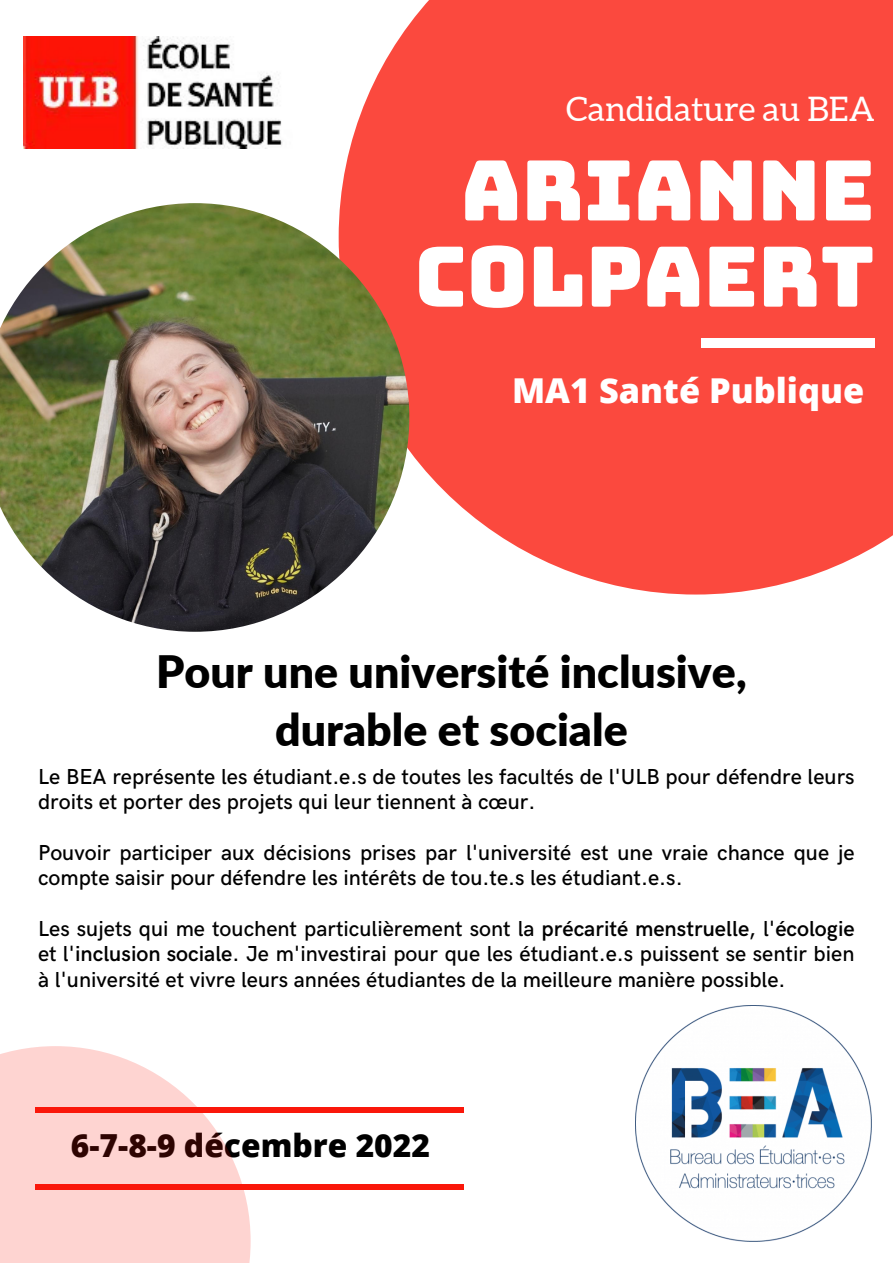
<style>
.page{position:relative;width:893px;height:1263px;background:#fff}
.page>*{position:absolute;margin:0;border:0;box-sizing:border-box;transform-origin:0 0}
.t1{font:83.32px/86.2px "Bungee";color:#fff;text-align:center}
.t2{font:900 44.62px/58px "Lato";color:#000;text-align:center}
.t3{font:800 34.28px "Open Sans";color:#fff}
.t4{font:33.83px "Aleo";color:#fff}
.t5{font:800 31.72px "Open Sans";color:#000}
.t6{font:500 21.75px/25.3px "HK Grotesk";color:#000}
.s1{font-weight:600}
</style>
<div class="page">
<svg style="left:340px;top:0;width:553px;height:594px;background:#fb564c"></svg>
<img style="left:0;top:203px;width:409px;height:429px">
<div style="left:35px;top:1108px;width:428px;height:5px;background:#fa170a"></div>
<div style="left:35px;top:1184px;width:428px;height:6px;background:#fa170a"></div>
<div style="left:701px;top:338px;width:174px;height:10px;background:#fff"></div>
<img style="left:635px;top:1005px;width:236px;height:236px">
<img style="left:24px;top:36px;width:258px;height:113px">
<svg style="left:0;top:1046px;width:251px;height:217px;fill:#fed4d1"></svg>
<h3 class="t4" style="left:566px;top:90px;width:310px">Candidature au BEA</h3>
<h1 class="t1" style="left:414px;top:147px;width:462px">ARIANNE<br>COLPAERT</h1>
<h3 class="t3" style="left:512px;top:366px;width:354px">MA1 Santé Publique</h3>
<h2 class="t2" style="left:156px;top:641px;width:592px">Pour une université inclusive, durable et sociale</h2>
<p class="t6" style="left:38px;top:765px;width:818px">Le BEA représente les étudiant.e.s de toutes les facultés de l'ULB pour défendre leurs droits et porter des projets qui leur tiennent à cœur.</p>
<p class="t6" style="left:38px;top:841px;width:818px">Pouvoir participer aux décisions prises par l'université est une vraie chance que je compte saisir pour défendre les intérêts de tou.te.s les étudiant.e.s.</p>
<p class="t6" style="left:38px;top:917px;width:818px;text-align:justify">Les sujets qui me touchent particulièrement sont la <span class="s1">précarité menstruelle</span>, l'<span class="s1">écologie </span>et l'<span class="s1">inclusion sociale</span>. Je m'investirai pour que les étudiant.e.s puissent se sentir bien à l'université et vivre leurs années étudiantes de la meilleure manière possible.</p>
<h3 class="t5" style="left:71px;top:1123px;width:361px">6-7-8-9 décembre 2022</h3>
</div>
